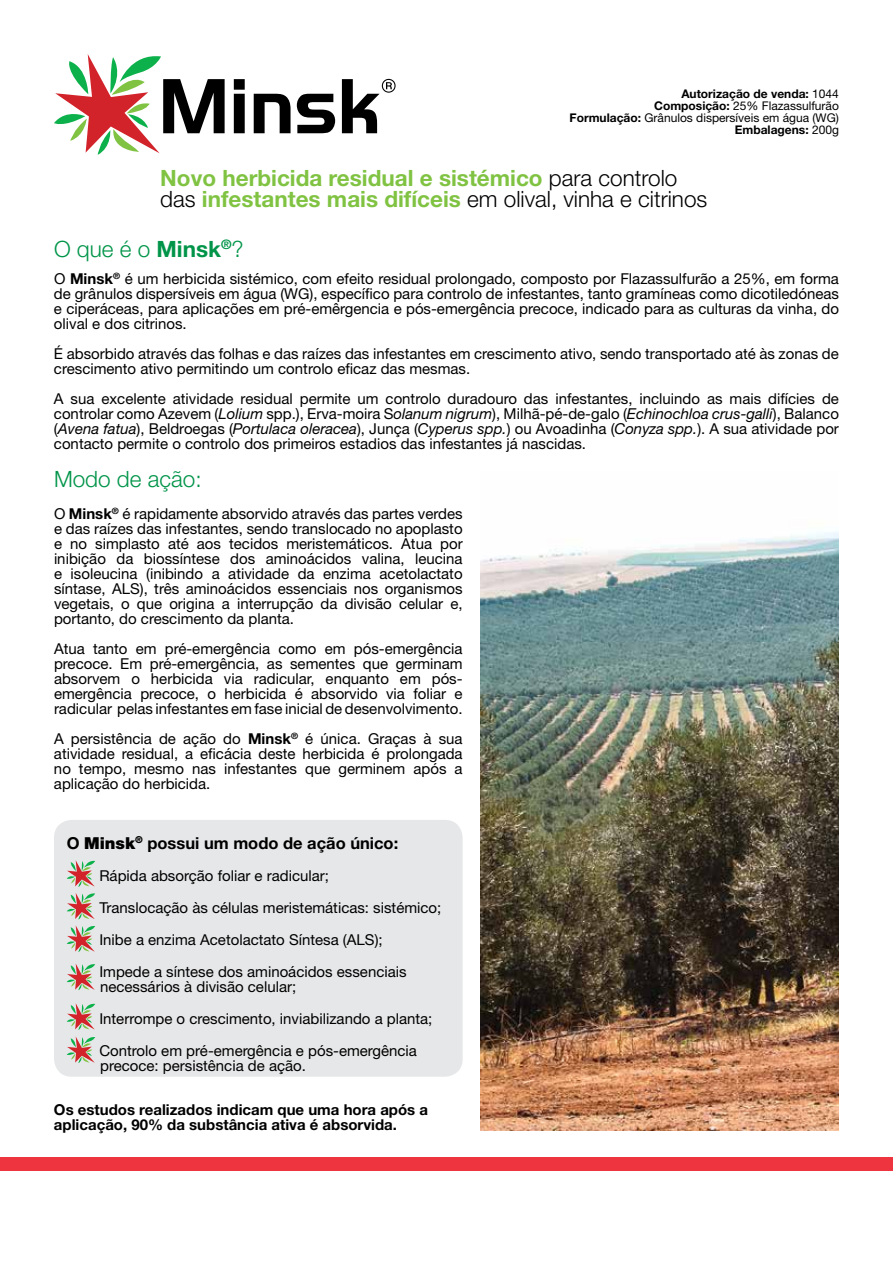
<style>
.page{position:relative;width:893px;height:1263px;background:#fff}
.page>*{position:absolute;margin:0;border:0;box-sizing:border-box;transform-origin:0 0}
.t1{font:700 22.5px/20.9px "Helvetica Neue LT Std";color:#80c342}
.t2{font:300 22.5px "Helvetica Neue LT Std";color:#009449}
.t3{font:700 16.5px "Helvetica Neue LT Std";color:#000}
.t4{font:15px/15px "Helvetica Neue LT Std";color:#000;text-align:justify}
.t5{font:700 15px/15px "Helvetica Neue LT Std";color:#000}
.t6{font:12px/12px "Helvetica Neue LT Std";color:#000;text-align:right}
.s1{font-weight:700}
.s2{font-weight:300;color:#000}
.s3{font-style:italic}
.s4{font-weight:900}
</style>
<div class="page">
<div style="left:54px;top:820px;width:409px;height:257px;background:#e6e7e8;border-radius:18px"></div>
<img style="left:480px;top:532px;width:359px;height:598px">
<div style="left:0;top:1157px;width:893px;height:13px;background:#ee343f"></div>
<svg style="left:67px;top:860px;width:28px;height:59px"></svg>
<svg style="left:67px;top:925px;width:28px;height:27px"></svg>
<svg style="left:67px;top:964px;width:28px;height:26px"></svg>
<svg style="left:67px;top:1003px;width:28px;height:27px"></svg>
<svg style="left:67px;top:1036px;width:28px;height:27px"></svg>
<svg style="left:234px;top:79px;width:11px;height:54px"></svg>
<svg style="left:254px;top:94px;width:37px;height:39px"></svg>
<svg style="left:297px;top:94px;width:38px;height:39px"></svg>
<svg style="left:342px;top:79px;width:54px;height:54px"></svg>
<svg style="left:54px;top:54px;width:171px;height:101px"></svg>
<p class="t6" style="left:570px;top:88px;width:271px"><span class="s1">Autorização de venda:</span> 1044<br><span class="s1">Composição:</span> 25% Flazassulfurão<br><span class="s1">Formulação:</span> Grânulos dispersíveis em água (WG)<br><span class="s1">Embalagens:</span> 200g</p>
<h1 class="t1" style="left:160px;top:167px;width:548px">Novo herbicida residual e sistémico <span class="s2">para controlo das</span> infestantes mais difíceis <span class="s2">em olival, vinha e citrinos</span></h1>
<h1 class="t2" style="left:54px;top:235px;width:191px">O que é o <span class="s1">Minsk</span><sup>®</sup>?</h1>
<p class="t4" style="left:54px;top:270px;width:786px">O <span class="s1">Minsk</span><sup>®</sup> é um herbicida sistémico, com efeito residual prolongado, composto por Flazassulfurão a 25%, em forma de grânulos dispersíveis em água (WG), específico para controlo de infestantes, tanto gramíneas como dicotiledóneas e ciperáceas, para aplicações em pré-emêrgencia e pós-emergência precoce, indicado para as culturas da vinha, do olival e dos citrinos.</p>
<p class="t4" style="left:54px;top:345px;width:786px">É absorbido através das folhas e das raízes das infestantes em crescimento ativo, sendo transportado até às zonas de crescimento ativo permitindo um controlo eficaz das mesmas.</p>
<p class="t4" style="left:54px;top:390px;width:786px">A sua excelente atividade residual permite um controlo duradouro das infestantes, incluindo as mais difícies de controlar como Azevem (<span class="s3">Lolium</span> spp.), Erva-moira S<span class="s3">olanum nigrum</span>), Milhã-pé-de-galo (<span class="s3">Echinochloa crus-galli</span>), Balanco (<span class="s3">Avena fatua</span>), Beldroegas (<span class="s3">Portulaca oleracea</span>), Junça (<span class="s3">Cyperus spp.</span>) ou Avoadinha (<span class="s3">Conyza spp.</span>). A sua atividade por contacto permite o controlo dos primeiros estadios das infestantes já nascidas.</p>
<h1 class="t2" style="left:54px;top:466px;width:149px">Modo de ação:</h1>
<p class="t4" style="left:54px;top:506px;width:410px">O <span class="s1">Minsk</span><sup>®</sup> é rapidamente absorvido através das partes verdes e das raízes das infestantes, sendo translocado no apoplasto e no simplasto até aos tecidos meristemáticos. Atua por inibição da biossíntese dos aminoácidos valina, leucina e isoleucina (inibindo a atividade da enzima acetolactato síntase, ALS), três aminoácidos essenciais nos organismos vegetais, o que origina a interrupção da divisão celular e, portanto, do crescimento da planta.</p>
<p class="t4" style="left:54px;top:641px;width:410px">Atua tanto em pré-emergência como em pós-emergência precoce. Em pré-emergência, as sementes que germinam absorvem o herbicida via radicular, enquanto em pós&shy;emergência precoce, o herbicida é absorvido via foliar e radicular pelas infestantes em fase inicial de desenvolvimento.</p>
<p class="t4" style="left:54px;top:731px;width:410px">A persistência de ação do <span class="s1">Minsk</span><sup>®</sup> é única. Graças à sua atividade residual, a eficácia deste herbicida é prolongada no tempo, mesmo nas infestantes que germinem após a aplicação do herbicida.</p>
<p class="t3" style="left:67px;top:832px;width:333px">O <span class="s4">Minsk</span><sup>®</sup> possui um modo de ação único:</p>
<p class="t4" style="left:99px;top:859px;width:343px;line-height:32px;text-align:left">Rápida absorção foliar e radicular;<br>Translocação às células meristemáticas: sistémico; Inibe a enzima Acetolactato Síntesa (ALS);<br>Impede a síntese dos aminoácidos essenciais</p>
<p class="t4" style="left:99px;top:970px;width:335px;line-height:32px;text-align:left">necessários à divisão celular;<br>Interrompe o crescimento, inviabilizando a planta;<br>Controlo em pré-emergência e pós-emergência</p>
<p class="t4" style="left:100px;top:1058px;width:207px">precoce: persistência de ação.</p>
<p class="t5" style="left:54px;top:1102px;width:376px">Os estudos realizados indicam que uma hora após a aplicação, 90% da substância ativa é absorvida.</p>
</div>
